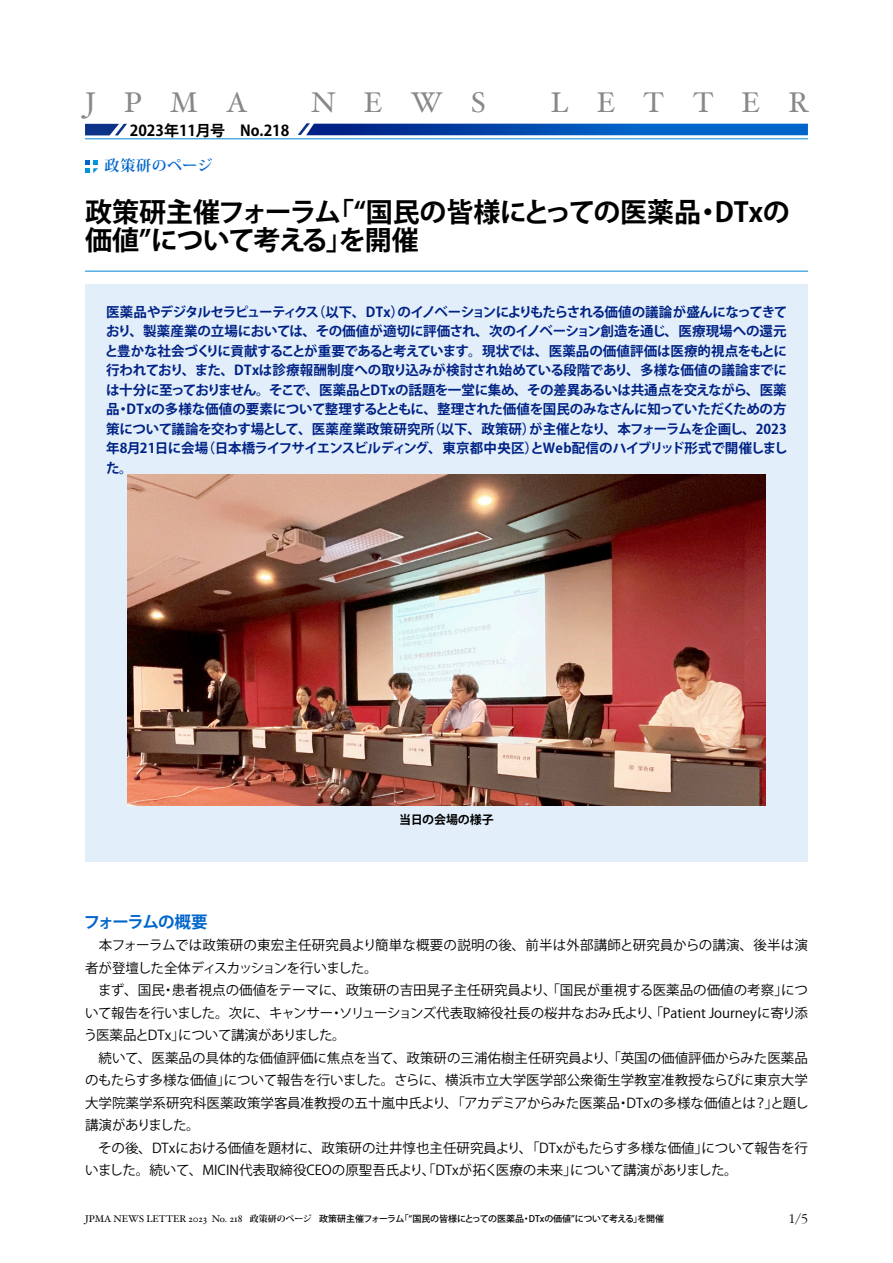
<style>
.page{position:relative;width:893px;height:1263px;background:#fff}
.page>*{position:absolute;margin:0;border:0;box-sizing:border-box;transform-origin:0 0}
.t1{font:28.5px "Hoefler Text";letter-spacing:.995em;color:#888}
.t2{font:700 27px/28.5px "Koz Go Pr 6 N";letter-spacing:-.02em;color:#000}
.t3{font:700 16.5px "Koz Go Pr 6 N";letter-spacing:-.08em;color:#0066cb}
.t4{font:700 15px "Koz Go Pr 6 N";color:#000}
.t5{font:700 15px "Koz Min Pr 6 N";letter-spacing:.035em;color:#0066cb}
.t6{font:300 13.8px "ITC Garamond Std";color:#000}
.t7{font:13.5px/22.5px "Koz Go Pr 6 N";color:#000}
.t8{font:700 13.5px/19.5px "Koz Go Pr 6 N";letter-spacing:-.035em;color:#002285;text-align:justify}
.t9{font:700 12px "Koz Go Pr 6 N";letter-spacing:-.01em;color:#000}
.t10{font:500 9px "Koz Go Pr 6 N";letter-spacing:-.015em;color:#000}
.s1{font-family:"Hoefler Text";font-weight:400;font-size:9.75px}
.s2{font-family:"Koz Min Pr 6 N";font-weight:700}
</style>
<div class="page">
<div style="left:85px;top:284px;width:723px;height:577px;background:#e2effa"></div>
<img style="left:128px;top:474px;width:637px;height:331px">
<svg style="left:85px;top:160px;width:13px;height:13px"></svg>
<svg style="left:85px;top:124px;width:42px;height:11px"></svg>
<svg style="left:298px;top:123px;width:510px;height:12px;background:#1258b6"></svg>
<hr style="left:85px;top:139px;width:723px;height:1px;background:#0085d6">
<hr style="left:85px;top:271px;width:723px;height:1px;background:#0085d6">
<h1 class="t1" style="left:85px;top:85px;width:164px">JPMA</h1>
<h1 class="t1" style="left:311px;top:85px;width:176px">NEWS</h1>
<h1 class="t1" style="left:551px;top:85px;width:260px">LETTER</h1>
<p class="t4" style="left:130px;top:122px;width:161px">2023年11月号　No.218</p>
<p class="t5" style="left:105px;top:157px;width:109px">政策研のページ</p>
<h2 class="t2" style="left:85px;top:198px;width:706px">政策研主催フォーラム「“国民の皆様にとっての医薬品・DTxの価値”について考える」を開催</h2>
<p class="t8" style="left:105px;top:302px;width:684px">医薬品やデジタルセラピューティクス（以下、DTx）のイノベーションによりもたらされる価値の議論が盛んになってきており、製薬産業の立場においては、その価値が適切に評価され、次のイノベーション創造を通じ、医療現場への還元と豊かな社会づくりに貢献することが重要であると考えています。現状では、医薬品の価値評価は医療的視点をもとに行われており、また、DTxは診療報酬制度への取り込みが検討され始めている段階であり、多様な価値の議論までには十分に至っておりません。そこで、医薬品とDTxの話題を一堂に集め、その差異あるいは共通点を交えながら、医薬品・DTxの多様な価値の要素について整理するとともに、整理された価値を国民のみなさんに知っていただくための方策について議論を交わす場として、医薬産業政策研究所（以下、政策研）が主催となり、本フォーラムを企画し、2023年8月21日に会場（日本橋ライフサイエンスビルディング、東京都中央区）とWeb配信のハイブリッド形式で開催しました。</p>
<p class="t9" style="left:399px;top:813px;width:96px">当日の会場の様子</p>
<p class="t3" style="left:84px;top:912px;width:125px">フォーラムの概要</p>
<p class="t7" style="left:84px;top:934px;width:726px">　本フォーラムでは政策研の東宏主任研究員より簡単な概要の説明の後、前半は外部講師と研究員からの講演、後半は演者が登壇した全体ディスカッションを行いました。<br>　まず、国民・患者視点の価値をテーマに、政策研の吉田晃子主任研究員より、「国民が重視する医薬品の価値の考察」について報告を行いました。次に、キャンサー・ソリューションズ代表取締役社長の桜井なおみ氏より、「Patient Journeyに寄り添う医薬品とDTx」について講演がありました。<br>　続いて、医薬品の具体的な価値評価に焦点を当て、政策研の三浦佑樹主任研究員より、「英国の価値評価からみた医薬品のもたらす多様な価値」について報告を行いました。さらに、横浜市立大学医学部公衆衛生学教室准教授ならびに東京大学大学院薬学系研究科医薬政策学客員准教授の五十嵐中氏より、「アカデミアからみた医薬品・DTxの多様な価値とは？」と題し講演がありました。<br>　その後、DTxにおける価値を題材に、政策研の辻井惇也主任研究員より、「DTxがもたらす多様な価値」について報告を行いました。続いて、MICIN代表取締役CEOの原聖吾氏より、「DTxが拓く医療の未来」について講演がありました。</p>
<p class="t10" style="left:85px;top:1214px;width:581px"><span class="s1">JPMA NEWS LETTER 2023 No. 218</span> <span class="s2">政策研のページ</span> 政策研主催フォーラム「“国民の皆様にとっての医薬品・DTxの価値”について考える」を開催</p>
<p class="t6" style="left:789px;top:1212px;width:21px">1/5</p>
</div>
